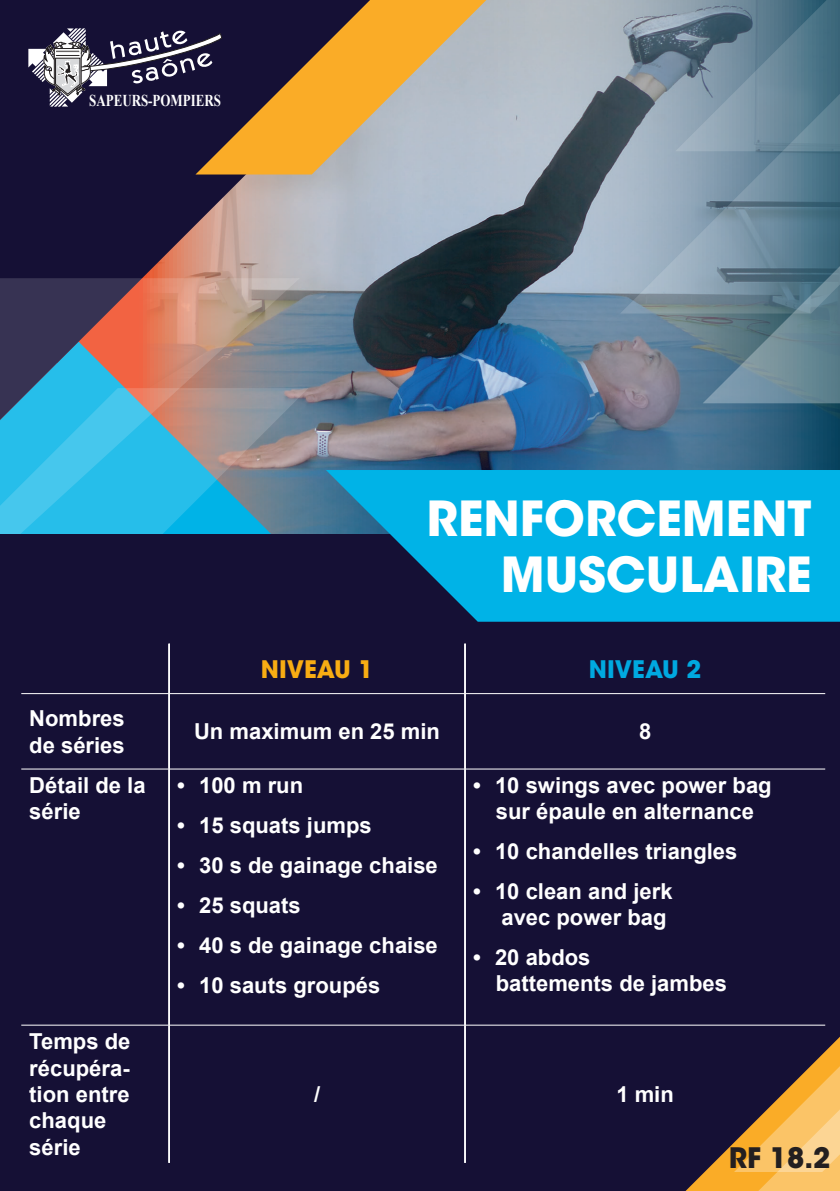
<style>
.page{position:relative;width:840px;height:1191px;background:#fff}
.page>*{position:absolute;margin:0;border:0;box-sizing:border-box;transform-origin:0 0}
.t1{font:700 48px "ITC Avant Garde Std";color:#fff}
.t2{font:700 28px "ITC Avant Garde Std";color:#231f20}
.t3{font:700 24px "ITC Avant Garde Std";color:#f8ad13}
.t4{font:700 24px "ITC Avant Garde Std";color:#00a9e0}
.t5{font:700 22px/26.4px "Arial";color:#fff}
.t6{font:700 16.6px "Times New Roman";color:#fff;scale:.78 1}
</style>
<div class="page">
<img style="left:350px;top:0;width:489px;height:470px">
<svg style="left:0;top:0;width:420px;height:420px;background:#504f66"></svg>
<svg style="left:195px;top:0;width:291px;height:174px;background:#a4845b"></svg>
<svg style="left:702px;top:313px;width:137px;height:90px;background:#648391"></svg>
<svg style="left:0;top:278px;width:300px;height:110px;background:#8e7173"></svg>
<svg style="left:0;top:388px;width:308px;height:147px;background:#4faac7"></svg>
<svg style="left:619px;top:0;width:220px;height:313px;background:#748e9e"></svg>
<div style="left:0;top:535px;width:839px;height:656px;background:#151035"></div>
<svg style="left:629px;top:1024px;width:210px;height:167px"></svg>
<svg style="left:326px;top:470px;width:513px;height:152px;background:#049bcc"></svg>
<svg style="left:28px;top:28px;width:194px;height:79px;background:#4f4b65"></svg>
<hr style="left:169px;top:693px;width:296px;height:1px;background:#fff">
<hr style="left:169px;top:768px;width:296px;height:1px;background:#fff">
<hr style="left:169px;top:1024px;width:296px;height:1px;background:#fff">
<hr style="left:464px;top:643px;width:1px;height:50px;background:#fff">
<hr style="left:464px;top:694px;width:1px;height:75px;background:#fff">
<hr style="left:464px;top:769px;width:1px;height:256px;background:#fff">
<hr style="left:464px;top:1025px;width:1px;height:137px;background:#fff">
<hr style="left:465px;top:693px;width:359px;height:1px;background:#fff">
<hr style="left:465px;top:768px;width:359px;height:1px;background:#fff">
<hr style="left:465px;top:1024px;width:359px;height:1px;background:#fff">
<hr style="left:168px;top:643px;width:1px;height:50px;background:#fff">
<hr style="left:169px;top:643px;width:1px;height:50px;background:#fff">
<hr style="left:168px;top:694px;width:1px;height:75px;background:#fff">
<hr style="left:169px;top:694px;width:1px;height:75px;background:#fff">
<hr style="left:168px;top:769px;width:1px;height:256px;background:#fff">
<hr style="left:169px;top:769px;width:1px;height:256px;background:#fff">
<hr style="left:168px;top:1025px;width:1px;height:137px;background:#fff">
<hr style="left:169px;top:1025px;width:1px;height:137px;background:#fff">
<hr style="left:21px;top:693px;width:148px;height:1px;background:#fff">
<hr style="left:21px;top:768px;width:148px;height:1px;background:#fff">
<hr style="left:21px;top:1024px;width:148px;height:1px;background:#fff">
<p class="t6" style="left:89px;top:89px;width:170px">SAPEURS-POMPIERS</p>
<p class="t1" style="left:426px;top:487px;width:386px">RENFORCEMENT</p>
<p class="t1" style="left:500px;top:543px;width:312px">MUSCULAIRE</p>
<p class="t3" style="left:261px;top:653px;width:114px">NIVEAU 1</p>
<p class="t4" style="left:588px;top:653px;width:114px">NIVEAU 2</p>
<p class="t5" style="left:29px;top:705px;width:97px">Nombres</p>
<p class="t5" style="left:29px;top:732px;width:97px">de séries</p>
<p class="t5" style="left:194px;top:718px;width:247px">Un maximum en 25 min</p>
<p class="t5" style="left:638px;top:718px;width:14px">8</p>
<p class="t5" style="left:29px;top:772px;width:118px">Détail de la série</p>
<p class="t5" style="left:177px;top:772px;width:127px">• 100 m run</p>
<p class="t5" style="left:177px;top:812px;width:196px">• 15 squats jumps</p>
<p class="t5" style="left:177px;top:852px;width:262px">• 30 s de gainage chaise</p>
<p class="t5" style="left:177px;top:892px;width:125px">• 25 squats</p>
<p class="t5" style="left:177px;top:932px;width:262px">• 40 s de gainage chaise</p>
<p class="t5" style="left:177px;top:972px;width:204px">• 10 sauts groupés</p>
<p class="t5" style="left:473px;top:772px;width:300px">• 10 swings avec power bag</p>
<p class="t5" style="left:495px;top:798px;width:259px">sur épaule en alternance</p>
<p class="t5" style="left:473px;top:838px;width:266px">• 10 chandelles triangles</p>
<p class="t5" style="left:473px;top:878px;width:201px">• 10 clean and jerk</p>
<p class="t5" style="left:501px;top:904px;width:167px">avec power bag</p>
<p class="t5" style="left:473px;top:944px;width:119px">• 20 abdos</p>
<p class="t5" style="left:495px;top:970px;width:233px">battements de jambes</p>
<p class="t5" style="left:29px;top:1028px;width:103px">Temps de</p>
<p class="t5" style="left:29px;top:1055px;width:102px">récupéra&shy;tion entre chaque série</p>
<p class="t5" style="left:314px;top:1081px;width:8px">/</p>
<p class="t5" style="left:616px;top:1081px;width:59px">1 min</p>
<p class="t2" style="left:728px;top:1139px;width:103px">RF 18.2</p>
</div>
